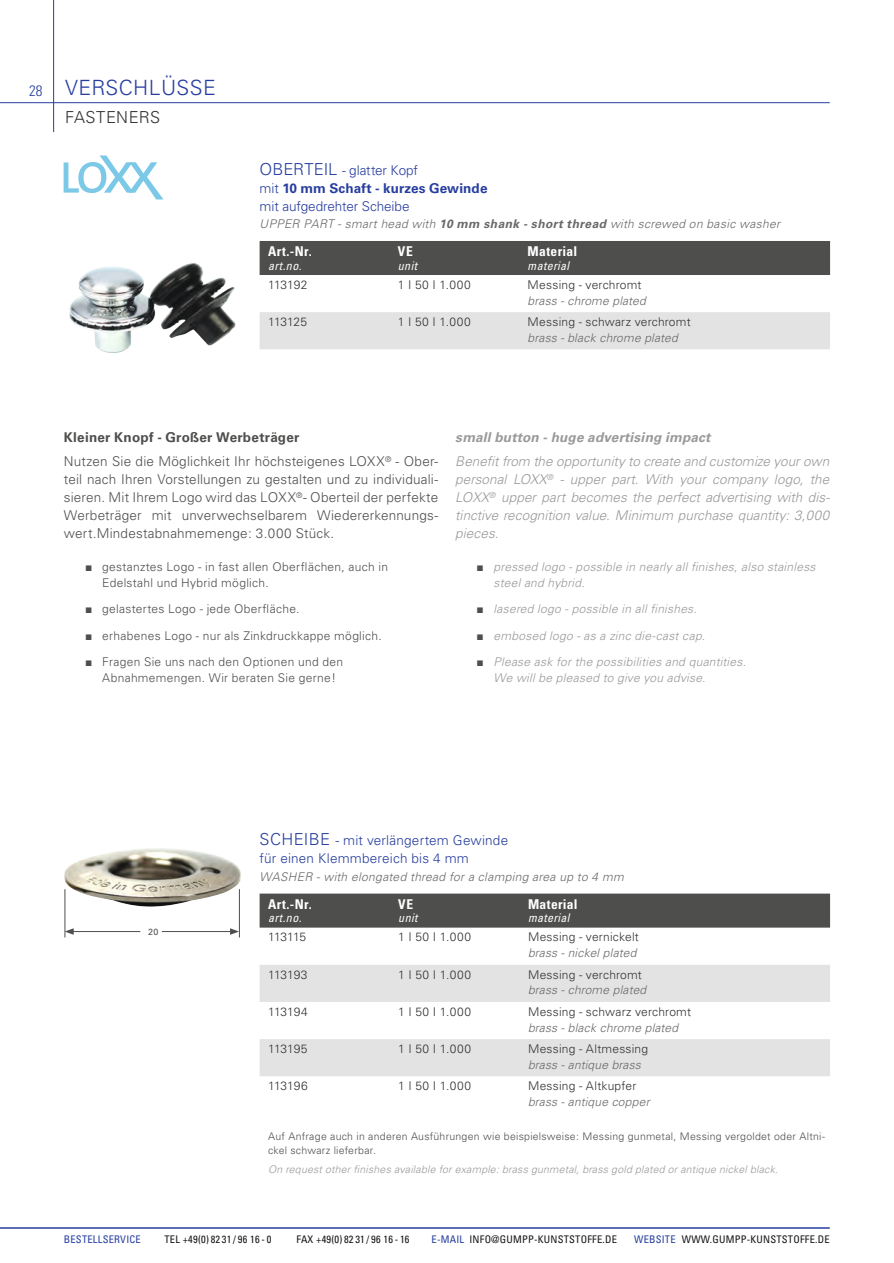
<style>
.page{position:relative;width:894px;height:1263px;background:#fff}
.page>*{position:absolute;margin:0;border:0;box-sizing:border-box;transform-origin:0 0}
.t1{font:300 21px "Univers";letter-spacing:.02em;color:#273e9f}
.t2{font:300 16.5px "Univers";letter-spacing:.025em;color:#323232}
.t3{font:300 13.5px/18px "Univers";letter-spacing:.015em;color:#4e4e4d;text-align:justify}
.t4{font:italic 300 13.5px/18px "Univers";letter-spacing:.005em;color:#999;text-align:justify}
.h1_Tabelle_DE{font:300 13.5px "Univers";letter-spacing:.01em;color:#273e9f}
.Tabellenheader_DE{font:700 condensed 13.5px "Univers";letter-spacing:.03em;color:#fff}
.t5{font:italic 700 13.5px "Univers";letter-spacing:.015em;color:#999}
.t6{font:700 13.5px "Univers";letter-spacing:.015em;color:#4e4e4d}
.h1_Tabelle_DE-2{font:700 13.5px "Univers";letter-spacing:.005em;color:#273e9f}
.Tabelle_Inhalt_DE{font:300 12px "Univers";letter-spacing:.02em;color:#323232}
.t7{font:300 12px/15.8px "Univers";letter-spacing:.025em;color:#4e4e4d}
.t8{font:italic 300 12px/15.8px "Univers";letter-spacing:.025em;color:#999}
.Tabelle_Inhalt_EN{font:italic 300 12px "Univers";letter-spacing:.02em;color:#686868}
.h1_Tabelle_EN{font:italic 300 12px "Univers";letter-spacing:.03em;color:#686868}
.Tabellenheader_EN{font:italic condensed 12px "Univers";letter-spacing:.03em;color:#fff}
.BU{font:300 10.5px/13.6px "Univers";letter-spacing:.025em;color:#4e4e4d}
.t9{font:condensed 10.5px "Univers";letter-spacing:.02em;color:#151616}
.BU-2{font:italic 300 10.5px "Univers";letter-spacing:.02em;color:#999}
.t10{font:condensed 10.5px "Univers";letter-spacing:.02em;color:#273e9f}
.t11{font:9px "Univers";color:#4e4e4d}
.s1{font-stretch:condensed;font-size:15px}
.s2{font-size:16.5px}
.s3{font-weight:300}
.s4{font-weight:700}
.s5{font-family:"Arial";font-weight:400}
.s6{font-family:"Arial";font-weight:400;font-style:normal;color:#4e4e4d}
.s7{color:#273e9f}
</style>
<div class="page">
<hr style="left:53px;top:0;width:1px;height:132px;background:#273e9f">
<hr style="left:0;top:1227px;width:829px;height:1px;background:#273e9f">
<hr style="left:0;top:102px;width:829px;height:1px;background:#273e9f">
<div style="left:259px;top:241px;width:571px;height:34px;background:#4e4e4d"></div>
<div style="left:259px;top:312px;width:571px;height:37px;background:#e3e3e3"></div>
<img style="left:69px;top:263px;width:167px;height:90px">
<div style="left:259px;top:893px;width:571px;height:34px;background:#4e4e4d"></div>
<svg style="left:259px;top:965px;width:571px;height:111px;fill:#e3e3e3"></svg>
<img style="left:64px;top:848px;width:177px;height:88px">
<svg style="left:64px;top:155px;width:99px;height:44px"></svg>
<hr style="left:65px;top:889px;width:1px;height:48px;background:#4e4e4d">
<hr style="left:239px;top:889px;width:1px;height:48px;background:#4e4e4d">
<hr style="left:162px;top:931px;width:70px;height:1px;background:#4e4e4d">
<svg style="left:230px;top:928px;width:9px;height:7px"></svg>
<hr style="left:71px;top:931px;width:69px;height:1px;background:#4e4e4d">
<svg style="left:65px;top:928px;width:9px;height:7px"></svg>
<h1 class="t1" style="left:29px;top:75px;width:188px"><span class="s1">28</span> VERSCHLÜSSE</h1>
<h2 class="t2" style="left:65px;top:107px;width:97px">FASTENERS</h2>
<p class="h1_Tabelle_DE" style="left:259px;top:162px;width:160px"><span class="s2">OBERTEIL</span> - glatter Kopf</p>
<p class="h1_Tabelle_DE-2" style="left:259px;top:180px;width:229px"><span class="s3">mit</span> 10 mm Schaft - kurzes Gewinde</p>
<p class="h1_Tabelle_DE" style="left:259px;top:198px;width:151px">mit aufgedrehter Scheibe</p>
<p class="h1_Tabelle_EN" style="left:259px;top:217px;width:522px">UPPER PART - smart head with <span class="s4">10 mm shank - short thread</span> with screwed on basic washer</p>
<p class="Tabellenheader_DE" style="left:268px;top:243px;width:45px">Art.-Nr.</p>
<p class="Tabellenheader_DE" style="left:398px;top:243px;width:16px">VE</p>
<p class="Tabellenheader_DE" style="left:527px;top:243px;width:51px">Material</p>
<p class="Tabellenheader_EN" style="left:268px;top:258px;width:35px">art.no.</p>
<p class="Tabellenheader_EN" style="left:398px;top:258px;width:21px">unit</p>
<p class="Tabellenheader_EN" style="left:527px;top:258px;width:43px">material</p>
<p class="Tabelle_Inhalt_DE" style="left:268px;top:277px;width:41px">113192</p>
<p class="Tabelle_Inhalt_DE" style="left:398px;top:277px;width:74px">1 I 50 I 1.000</p>
<p class="Tabelle_Inhalt_DE" style="left:527px;top:277px;width:115px">Messing - verchromt</p>
<p class="Tabelle_Inhalt_EN" style="left:527px;top:293px;width:120px">brass - chrome plated</p>
<p class="Tabelle_Inhalt_DE" style="left:268px;top:314px;width:40px">113125</p>
<p class="Tabelle_Inhalt_DE" style="left:398px;top:314px;width:74px">1 I 50 I 1.000</p>
<p class="Tabelle_Inhalt_DE" style="left:527px;top:314px;width:164px">Messing - schwarz verchromt</p>
<p class="Tabelle_Inhalt_EN" style="left:527px;top:330px;width:152px">brass - black chrome plated</p>
<p class="t6" style="left:64px;top:429px;width:237px">Kleiner Knopf - Großer Werbeträger</p>
<p class="t5" style="left:455px;top:429px;width:257px">small button - huge advertising impact</p>
<p class="t3" style="left:64px;top:452px;width:376px">Nutzen Sie die Möglichkeit Ihr höchsteigenes LOXX<sup>®</sup> - Ober&shy;teil nach Ihren Vorstellungen zu gestalten und zu individuali&shy;sieren. Mit Ihrem Logo wird das LOXX<sup>®</sup>- Oberteil der perfekte Werbeträger mit unverwechselbarem Wiedererkennungs&shy;wert.Mindestabnahmemenge: 3.000 Stück.</p>
<p class="t4" style="left:455px;top:452px;width:376px">Benefit from the opportunity to create and customize your own personal LOXX<sup>®</sup> - upper part. With your company logo, the LOXX<sup>®</sup> upper part becomes the perfect advertising with dis&shy;tinctive recognition value. Minimum purchase quantity: 3,000 pieces.</p>
<p class="t7" style="left:102px;top:559px;width:287px;text-indent:-17px"><span class="s5">■</span> gestanztes Logo - in fast allen Oberflächen, auch in<br>Edelstahl und Hybrid möglich.</p>
<p class="t8" style="left:493px;top:559px;width:323px;text-indent:-17px"><span class="s6">■</span> pressed logo - possible in nearly all finishes, also stainless steel and hybrid.</p>
<p class="t7" style="left:85px;top:601px;width:216px"><span class="s5">■</span> gelastertes Logo - jede Oberfläche.</p>
<p class="t8" style="left:476px;top:601px;width:222px"><span class="s6">■</span> lasered logo - possible in all finishes.</p>
<p class="t7" style="left:85px;top:627px;width:298px"><span class="s5">■</span> erhabenes Logo - nur als Zinkdruckkappe möglich.</p>
<p class="t8" style="left:476px;top:627px;width:230px"><span class="s6">■</span> embosed logo - as a zinc die-cast cap.</p>
<p class="t7" style="left:102px;top:654px;width:242px;text-indent:-17px"><span class="s5">■</span> Fragen Sie uns nach den Optionen und den<br>Abnahmemengen. Wir beraten Sie gerne!</p>
<p class="t8" style="left:493px;top:654px;width:254px;text-indent:-17px"><span class="s6">■</span> Please ask for the possibilities and quantities.<br>We will be pleased to give you advise.</p>
<p class="t11" style="left:148px;top:926px;width:12px">20</p>
<p class="h1_Tabelle_DE" style="left:259px;top:832px;width:250px"><span class="s2">SCHEIBE</span> - mit verlängertem Gewinde</p>
<p class="h1_Tabelle_DE" style="left:259px;top:850px;width:211px">für einen Klemmbereich bis 4 mm</p>
<p class="h1_Tabelle_EN" style="left:259px;top:869px;width:365px">WASHER - with elongated thread for a clamping area up to 4 mm</p>
<p class="Tabellenheader_DE" style="left:268px;top:895px;width:45px">Art.-Nr.</p>
<p class="Tabellenheader_DE" style="left:398px;top:895px;width:16px">VE</p>
<p class="Tabellenheader_DE" style="left:528px;top:895px;width:51px">Material</p>
<p class="Tabellenheader_EN" style="left:268px;top:910px;width:35px">art.no.</p>
<p class="Tabellenheader_EN" style="left:398px;top:910px;width:21px">unit</p>
<p class="Tabellenheader_EN" style="left:528px;top:910px;width:43px">material</p>
<p class="Tabelle_Inhalt_DE" style="left:268px;top:930px;width:40px">113115</p>
<p class="Tabelle_Inhalt_DE" style="left:398px;top:930px;width:74px">1 I 50 I 1.000</p>
<p class="Tabelle_Inhalt_DE" style="left:528px;top:930px;width:112px">Messing - vernickelt</p>
<p class="Tabelle_Inhalt_EN" style="left:528px;top:946px;width:110px">brass - nickel plated</p>
<p class="Tabelle_Inhalt_DE" style="left:268px;top:967px;width:41px">113193</p>
<p class="Tabelle_Inhalt_DE" style="left:398px;top:967px;width:74px">1 I 50 I 1.000</p>
<p class="Tabelle_Inhalt_DE" style="left:528px;top:967px;width:115px">Messing - verchromt</p>
<p class="Tabelle_Inhalt_EN" style="left:528px;top:983px;width:120px">brass - chrome plated</p>
<p class="Tabelle_Inhalt_DE" style="left:268px;top:1004px;width:41px">113194</p>
<p class="Tabelle_Inhalt_DE" style="left:398px;top:1004px;width:74px">1 I 50 I 1.000</p>
<p class="Tabelle_Inhalt_DE" style="left:528px;top:1004px;width:164px">Messing - schwarz verchromt</p>
<p class="Tabelle_Inhalt_EN" style="left:528px;top:1020px;width:152px">brass - black chrome plated</p>
<p class="Tabelle_Inhalt_DE" style="left:268px;top:1041px;width:41px">113195</p>
<p class="Tabelle_Inhalt_DE" style="left:398px;top:1041px;width:74px">1 I 50 I 1.000</p>
<p class="Tabelle_Inhalt_DE" style="left:528px;top:1041px;width:122px">Messing - Altmessing</p>
<p class="Tabelle_Inhalt_EN" style="left:528px;top:1057px;width:114px">brass - antique brass</p>
<p class="Tabelle_Inhalt_DE" style="left:268px;top:1078px;width:41px">113196</p>
<p class="Tabelle_Inhalt_DE" style="left:398px;top:1078px;width:74px">1 I 50 I 1.000</p>
<p class="Tabelle_Inhalt_DE" style="left:528px;top:1078px;width:110px">Messing - Altkupfer</p>
<p class="Tabelle_Inhalt_EN" style="left:528px;top:1094px;width:123px">brass - antique copper</p>
<p class="BU" style="left:268px;top:1129px;width:558px">Auf Anfrage auch in anderen Ausführungen wie beispielsweise: Messing gunmetal, Messing vergoldet oder Altni&shy;ckel schwarz lieferbar.</p>
<p class="BU-2" style="left:268px;top:1162px;width:511px">On request other finishes available for example: brass gunmetal, brass gold plated or antique nickel black.</p>
<p class="t10" style="left:64px;top:1232px;width:78px">BESTELLSERVICE</p>
<p class="t9" style="left:164px;top:1232px;width:108px">TEL +49(0) 82 31 / 96 16 - 0</p>
<p class="t9" style="left:296px;top:1232px;width:115px">FAX +49(0) 82 31 / 96 16 - 16</p>
<p class="t9" style="left:431px;top:1232px;width:187px"><span class="s7">E-MAIL</span> INFO@GUMPP-KUNSTSTOFFE.DE</p>
<p class="t9" style="left:634px;top:1232px;width:197px"><span class="s7">WEBSITE</span> WWW.GUMPP-KUNSTSTOFFE.DE</p>
</div>
